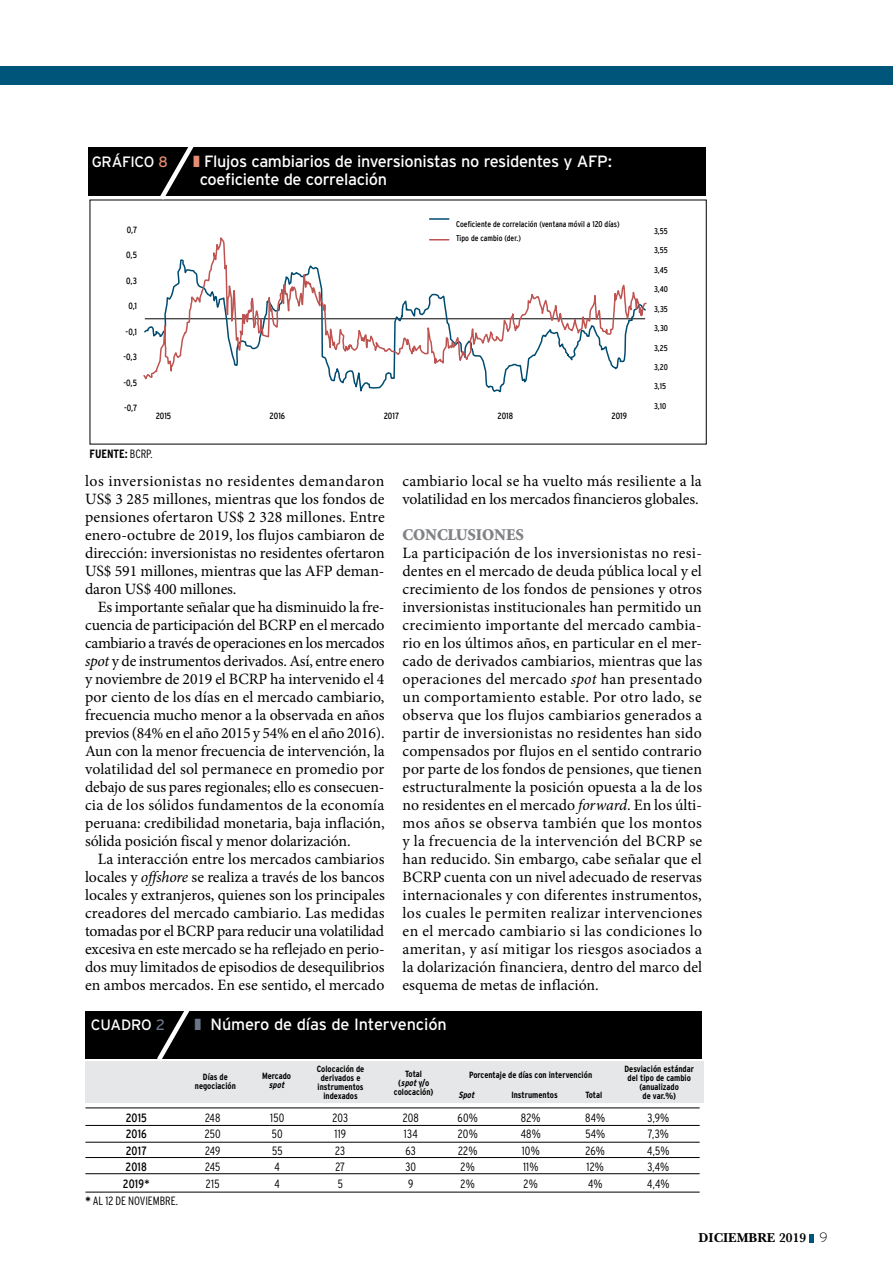
<style>
.page{position:relative;width:893px;height:1276px;background:#fff}
.page>*{position:absolute;margin:0;border:0;box-sizing:border-box;transform-origin:0 0}
.t1{font:900 16.5px "Minion";letter-spacing:-.005em;color:#808285}
.t2{font:16.35px/18px "Interstate Mono";letter-spacing:-.02em;color:#fff}
.t3{font:15.75px/18px "Minion Pro";color:#000;text-align:justify}
.t4{font:15px "Interstate Mono";letter-spacing:-.02em;color:#fff}
.t5{font:13.5px "New Baskerville Bold SC";color:#000}
.t6{font:300 condensed 12px "Interstate";letter-spacing:.015em;color:#000}
.t7{font:condensed 12px "Interstate Plus";letter-spacing:.02em;color:#000}
.t8{font:300 condensed 12px "Interstate";letter-spacing:-.005em;color:#000}
.t9{font:700 condensed 12px "Interstate";letter-spacing:-.005em;color:#000}
.t10{font:700 condensed 9px/9px "Interstate";color:#000;text-align:center}
.t11{font:condensed 9px "Interstate Plus";letter-spacing:.005em;color:#000}
.t12{font:italic 700 condensed 9px "Interstate";color:#000}
.t13{font:condensed 8.4px/13.5px "Interstate Plus";letter-spacing:.005em;color:#000}
.s1{color:#e68e73}
.s2{font-weight:300}
.s3{font-style:italic}
.s4{color:#6a7688}
.s5{font-weight:700}
.s6{font-family:"Baskerville";font-weight:600}
.s7{font-family:"Interstate";font-weight:200}
</style>
<div class="page">
<div style="left:0;top:67px;width:893px;height:18px;background:#00557b"></div>
<div style="left:88px;top:148px;width:618px;height:48px;background:#000"></div>
<svg style="left:155px;top:147px;width:53px;height:54px"></svg>
<svg style="left:143px;top:237px;width:504px;height:156px"></svg>
<svg style="left:430px;top:218px;width:19px;height:2px"></svg>
<svg style="left:430px;top:239px;width:19px;height:1px"></svg>
<div style="left:86px;top:1061px;width:618px;height:42px;background:#e6e7e8"></div>
<div style="left:85px;top:1011px;width:617px;height:47px;background:#000"></div>
<svg style="left:153px;top:1011px;width:52px;height:48px"></svg>
<hr style="left:86px;top:1107px;width:613px;height:1px;background:#000">
<hr style="left:86px;top:1125px;width:613px;height:1px;background:#000">
<hr style="left:86px;top:1141px;width:613px;height:1px;background:#000">
<hr style="left:86px;top:1157px;width:613px;height:1px;background:#000">
<hr style="left:86px;top:1173px;width:613px;height:1px;background:#000">
<hr style="left:86px;top:1191px;width:613px;height:1px;background:#000">
<svg style="left:809px;top:1234px;width:4px;height:8px"></svg>
<p class="t4" style="left:92px;top:153px;width:77px">gráfico <span class="s1">8</span></p>
<p class="t2" style="left:200px;top:152px;width:414px;text-indent:-7px"><span class="s1">❚</span> Flujos cambiarios de inversionistas no residentes y AFP: coeficiente de correlación</p>
<p class="t11" style="left:127px;top:225px;width:12px">0,7</p>
<p class="t11" style="left:126px;top:250px;width:12px">0,5</p>
<p class="t11" style="left:126px;top:276px;width:12px">0,3</p>
<p class="t11" style="left:128px;top:301px;width:10px">0,1</p>
<p class="t11" style="left:126px;top:326px;width:13px">-0,1</p>
<p class="t11" style="left:124px;top:352px;width:15px">-0,3</p>
<p class="t11" style="left:124px;top:377px;width:15px">-0,5</p>
<p class="t11" style="left:124px;top:403px;width:14px">-0,7</p>
<p class="t13" style="left:456px;top:218px;width:165px">Coeficiente de correlación (ventana móvil a 120 días)<br>Tipo de cambio (der.)</p>
<p class="t11" style="left:156px;top:411px;width:17px">2015</p>
<p class="t11" style="left:270px;top:411px;width:17px">2016</p>
<p class="t11" style="left:384px;top:411px;width:17px">2017</p>
<p class="t11" style="left:497px;top:411px;width:17px">2018</p>
<p class="t11" style="left:611px;top:411px;width:17px">2019</p>
<p class="t9" style="left:90px;top:447px;width:64px">fuente: <span class="s2">BCRP.</span></p>
<p class="t13" style="left:654px;top:224px;width:15px">3,55</p>
<p class="t13" style="left:654px;top:244px;width:15px">3,55</p>
<p class="t13" style="left:654px;top:263px;width:15px">3,45</p>
<p class="t13" style="left:654px;top:282px;width:15px">3,40</p>
<p class="t13" style="left:654px;top:302px;width:15px">3,35</p>
<p class="t13" style="left:654px;top:321px;width:15px">3,30</p>
<p class="t13" style="left:654px;top:341px;width:15px">3,25</p>
<p class="t13" style="left:654px;top:360px;width:15px">3,20</p>
<p class="t13" style="left:654px;top:379px;width:13px">3,15</p>
<p class="t13" style="left:654px;top:399px;width:14px">3,10</p>
<p class="t3" style="left:85px;top:472px;width:301px">los inversionistas no residentes demandaron US$ 3 285 millones, mientras que los fondos de pensiones ofertaron US$ 2 328 millones. Entre enero-octubre de 2019, los flujos cambiaron de dirección: inversionistas no residentes ofertaron US$ 591 millones, mientras que las AFP deman&shy;daron US$ 400 millones.</p>
<p class="t3" style="left:85px;top:598px;width:301px;text-indent:13px">Es importante señalar que ha disminuido la fre&shy;cuencia de participación del BCRP en el mercado cambiario a través de operaciones en los mercados <span class="s3">spot</span> y de instrumentos derivados. Así, entre enero y noviembre de 2019 el BCRP ha intervenido el 4 por ciento de los días en el mercado cambiario, frecuencia mucho menor a la observada en años previos (84% en el año 2015 y 54% en el año 2016).<br>Aun con la menor frecuencia de intervención, la volatilidad del sol permanece en promedio por debajo de sus pares regionales; ello es consecuen&shy;cia de los sólidos fundamentos de la economía peruana: credibilidad monetaria, baja inflación, sólida posición fiscal y menor dolarización.</p>
<p class="t3" style="left:85px;top:850px;width:301px;text-indent:13px">La interacción entre los mercados cambiarios locales y <span class="s3">offshore</span> se realiza a través de los bancos locales y extranjeros, quienes son los principales creadores del mercado cambiario. Las medidas tomadas por el BCRP para reducir una volatilidad excesiva en este mercado se ha reflejado en perio&shy;dos muy limitados de episodios de desequilibrios en ambos mercados. En ese sentido, el mercado</p>
<p class="t3" style="left:403px;top:472px;width:301px">cambiario local se ha vuelto más resiliente a la volatilidad en los mercados financieros globales.</p>
<p class="t1" style="left:403px;top:526px;width:123px">CONCLUSIONES</p>
<p class="t3" style="left:403px;top:544px;width:301px">La participación de los inversionistas no resi&shy;dentes en el mercado de deuda pública local y el crecimiento de los fondos de pensiones y otros inversionistas institucionales han permitido un crecimiento importante del mercado cambia&shy;rio en los últimos años, en particular en el mer&shy;cado de derivados cambiarios, mientras que las operaciones del mercado <span class="s3">spot</span> han presentado un comportamiento estable. Por otro lado, se observa que los flujos cambiarios generados a partir de inversionistas no residentes han sido compensados por flujos en el sentido contrario por parte de los fondos de pensiones, que tienen estructuralmente la posición opuesta a la de los no residentes en el mercado <span class="s3">forward</span>. En los últi&shy;mos años se observa también que los montos y la frecuencia de la intervención del BCRP se han reducido. Sin embargo, cabe señalar que el BCRP cuenta con un nivel adecuado de reservas internacionales y con diferentes instrumentos, los cuales le permiten realizar intervenciones en el mercado cambiario si las condiciones lo ameritan, y así mitigar los riesgos asociados a la dolarización financiera, dentro del marco del esquema de metas de inflación.</p>
<p class="t4" style="left:91px;top:1016px;width:76px">cuadro <span class="s4">2</span></p>
<p class="t2" style="left:194px;top:1015px;width:254px"><span class="s4">❚</span> Número de días de I ntervención</p>
<p class="t10" style="left:195px;top:1072px;width:43px">Días de negociación</p>
<p class="t10" style="left:262px;top:1071px;width:31px">Mercado</p>
<p class="t12" style="left:269px;top:1079px;width:19px">spot</p>
<p class="t10" style="left:317px;top:1064px;width:49px">Colocación de derivados e instrumentos indexados</p>
<p class="t10" style="left:624px;top:1064px;width:71px">Desviación estándar del tipo de cambio (anualizado<br>de var.%)</p>
<p class="t10" style="left:405px;top:1069px;width:18px">Total</p>
<p class="t10" style="left:469px;top:1070px;width:125px">Porcentaje de días con intervención</p>
<p class="t10" style="left:394px;top:1078px;width:41px">(<span class="s3">spot</span>y/o colocación)</p>
<p class="t12" style="left:458px;top:1090px;width:20px">Spot</p>
<p class="t10" style="left:511px;top:1090px;width:48px">Instrumentos</p>
<p class="t10" style="left:585px;top:1090px;width:18px">Total</p>
<p class="t7" style="left:126px;top:1110px;width:23px">2015</p>
<p class="t6" style="left:205px;top:1110px;width:17px">248</p>
<p class="t6" style="left:270px;top:1110px;width:16px">150</p>
<p class="t6" style="left:332px;top:1110px;width:17px">203</p>
<p class="t6" style="left:403px;top:1110px;width:18px">208</p>
<p class="t6" style="left:458px;top:1110px;width:22px">60%</p>
<p class="t6" style="left:521px;top:1110px;width:21px">82%</p>
<p class="t6" style="left:585px;top:1110px;width:22px">84%</p>
<p class="t6" style="left:647px;top:1110px;width:23px">3,9%</p>
<p class="t7" style="left:126px;top:1127px;width:23px">2016</p>
<p class="t6" style="left:205px;top:1127px;width:18px">250</p>
<p class="t6" style="left:272px;top:1127px;width:13px">50</p>
<p class="t6" style="left:334px;top:1127px;width:13px">119</p>
<p class="t6" style="left:404px;top:1127px;width:15px">134</p>
<p class="t6" style="left:458px;top:1127px;width:22px">20%</p>
<p class="t6" style="left:521px;top:1127px;width:22px">48%</p>
<p class="t6" style="left:585px;top:1127px;width:21px">54%</p>
<p class="t6" style="left:648px;top:1127px;width:23px">7,3%</p>
<p class="t7" style="left:126px;top:1143px;width:22px">2017</p>
<p class="t6" style="left:205px;top:1143px;width:17px">249</p>
<p class="t6" style="left:272px;top:1143px;width:12px">55</p>
<p class="t6" style="left:335px;top:1143px;width:12px">23</p>
<p class="t6" style="left:406px;top:1143px;width:12px">63</p>
<p class="t6" style="left:458px;top:1143px;width:21px">22%</p>
<p class="t6" style="left:522px;top:1143px;width:20px">10%</p>
<p class="t6" style="left:586px;top:1143px;width:21px">26%</p>
<p class="t6" style="left:647px;top:1143px;width:24px">4,5%</p>
<p class="t7" style="left:126px;top:1160px;width:23px">2018</p>
<p class="t6" style="left:205px;top:1160px;width:17px">245</p>
<p class="t6" style="left:275px;top:1160px;width:7px">4</p>
<p class="t6" style="left:335px;top:1160px;width:11px">27</p>
<p class="t6" style="left:405px;top:1160px;width:12px">30</p>
<p class="t6" style="left:461px;top:1160px;width:16px">2%</p>
<p class="t6" style="left:523px;top:1160px;width:17px">11%</p>
<p class="t6" style="left:586px;top:1160px;width:19px">12%</p>
<p class="t6" style="left:647px;top:1160px;width:23px">3,4%</p>
<p class="t7" style="left:123px;top:1176px;width:28px">2019*</p>
<p class="t6" style="left:206px;top:1176px;width:15px">215</p>
<p class="t6" style="left:275px;top:1176px;width:7px">4</p>
<p class="t6" style="left:338px;top:1176px;width:7px">5</p>
<p class="t6" style="left:408px;top:1176px;width:7px">9</p>
<p class="t6" style="left:461px;top:1176px;width:16px">2%</p>
<p class="t6" style="left:524px;top:1176px;width:16px">2%</p>
<p class="t6" style="left:588px;top:1176px;width:16px">4%</p>
<p class="t6" style="left:647px;top:1176px;width:24px">4,4%</p>
<p class="t8" style="left:85px;top:1193px;width:94px"><span class="s5">*</span> AL 12 DE NOVIEMBRE.</p>
<p class="t5" style="left:699px;top:1230px;width:131px">DICIEMBRE <span class="s6">2019</span> <span class="s7">9</span></p>
</div>
